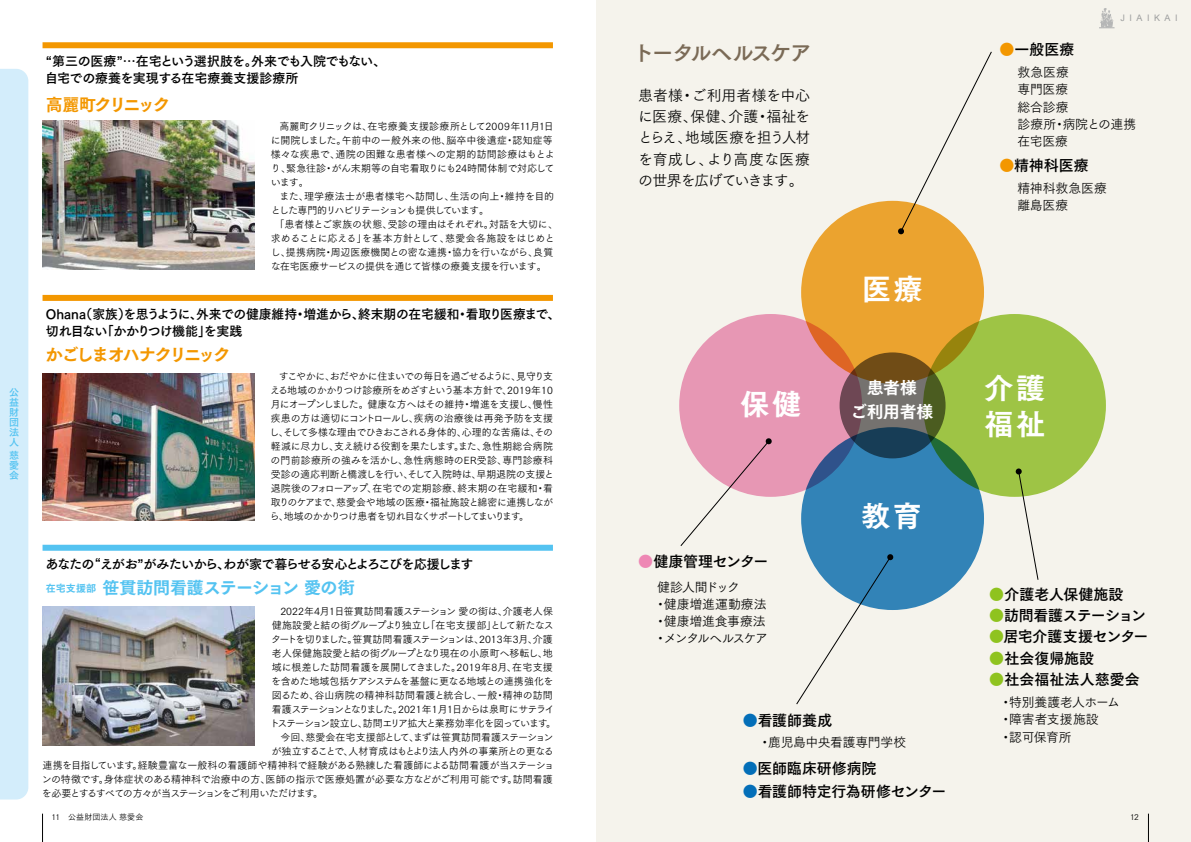
<style>
.page{position:relative;width:1191px;height:842px;background:#fff}
.page>*{position:absolute;margin:0;border:0;box-sizing:border-box;transform-origin:0 0}
.t1{font:28.9px/36.2px "Tsuku Go Pro E";letter-spacing:.095em;color:#fff}
.t2{font:21.4px "Tsuku Go Pro B";letter-spacing:-.075em;color:#7a6a56}
.t3{font:17px "Tsuku Go Pro E";letter-spacing:-.105em;color:#f39700}
.t4{font:17px "Tsuku Go Pro E";letter-spacing:-.015em;color:#54c3f1}
.t5{font:16.9px/24.1px "Tsuku Go Pro E";letter-spacing:-.025em;color:#fff;text-align:center}
.t6{font:15px "Tsuku Go Pro B";letter-spacing:-.01em;color:#000}
.t7{font:15px/21.4px "Tsuku Go Pro R";letter-spacing:-.04em;color:#000;text-align:justify}
.t8{font:15px "Tsuku Go Pro B";letter-spacing:-.055em;color:#000}
.t9{font:13px/17px "Tsuku Go Pro B";letter-spacing:-.02em;color:#000}
.t10{font:13px "Tsuku Go Pro B";letter-spacing:-.08em;color:#000}
.t11{font:12.8px/17.1px "Tsuku Go Pro R";letter-spacing:-.015em;color:#000}
.t12{font:10px/14px "Tsuku Go Pro R";letter-spacing:-.025em;color:#000}
.t13{font:10px/14px "Tsuku Go Pro R";letter-spacing:-.005em;color:#000}
.t14{font:10px "Tsuku Go Pro R";letter-spacing:.015em;color:#000}
.t15{font:10px "Tsuku Go Pro R";letter-spacing:.005em;color:#000}
.t16{font:10px "Tsuku Go Pro R";letter-spacing:-.065em;color:#000}
.t17{font:10px "Tsuku Go Pro R";letter-spacing:-.075em;color:#000}
.t18{font:10px "Tsuku Go Pro R";letter-spacing:-.095em;color:#000}
.t19{font:10px "Tsuku Go Pro R";letter-spacing:-.055em;color:#000}
.t20{font:10px "Tsuku Go Pro R";letter-spacing:-.08em;color:#000}
.t21{font:10px "Tsuku Go Pro R";letter-spacing:-.045em;color:#000}
.t22{font:10px "Tsuku Go Pro R";letter-spacing:-.1em;color:#000}
.t23{font:10px/10px "Tsuku Go Pro B";color:#54c3f1;text-align:justify}
.t24{font:10px "Tsuku Go Pro E";letter-spacing:.005em;color:#54c3f1}
.t25{font:9px "Arial";letter-spacing:.5em;color:#9fa0a0}
.t26{font:8px "Tsuku Go Pro R";letter-spacing:.005em;color:#000}
.s1{font-family:"Tsuku Go Pro R";color:#ee87b4}
.s2{font-family:"Tsuku Go Pro R";color:#036eb8}
.s3{font-family:"Tsuku Go Pro R";color:#f39700}
.s4{font-family:"Tsuku Go Pro R";color:#8fc31f}
</style>
<div class="page">
<div style="left:596px;top:0;width:595px;height:842px;background:#f5f3ec"></div>
<div style="left:0;top:69px;width:28px;height:730px;background:#d3edfb"></div>
<img style="left:43px;top:121px;width:211px;height:149px">
<div style="left:43px;top:42px;width:510px;height:6px;background:#f39700"></div>
<img style="left:43px;top:373px;width:211px;height:148px">
<div style="left:43px;top:295px;width:510px;height:6px;background:#f39700"></div>
<img style="left:43px;top:606px;width:211px;height:139px">
<div style="left:43px;top:545px;width:510px;height:6px;background:#54c3f1"></div>
<div style="left:679px;top:314px;width:183px;height:183px;background:#e797b4;border-radius:50%"></div>
<div style="left:923px;top:314px;width:183px;height:183px;background:#9ec445;border-radius:50%"></div>
<svg style="left:801px;top:201px;width:183px;height:183px;background:#e79f2d"></svg>
<svg style="left:801px;top:427px;width:183px;height:183px;background:#3180b0"></svg>
<svg style="left:839px;top:352px;width:106px;height:106px;background:#5c584b"></svg>
<svg style="left:897px;top:51px;width:95px;height:184px"></svg>
<svg style="left:1018px;top:475px;width:20px;height:105px"></svg>
<svg style="left:1015px;top:468px;width:7px;height:7px"></svg>
<svg style="left:680px;top:438px;width:92px;height:108px"></svg>
<svg style="left:796px;top:554px;width:97px;height:151px"></svg>
<svg style="left:1099px;top:8px;width:15px;height:20px"></svg>
<svg style="left:42px;top:814px;width:1px;height:28px"></svg>
<svg style="left:1148px;top:814px;width:1px;height:28px"></svg>
<p class="t23" style="left:9px;top:386px;width:11px">公益財団法人</p>
<p class="t23" style="left:9px;top:449px;width:11px">慈愛会</p>
<h3 class="t9" style="left:45px;top:51px;width:343px">“第三の医療”…在宅という選択肢を。外来でも入院でもない、自宅での療養を実現する在宅療養支援診療所</h3>
<p class="t13" style="left:271px;top:118px;width:285px;text-indent:8px">高麗町クリニックは、在宅療養支援診療所として2009年11月1日に開院しました。午前中の一般外来の他、脳卒中後遺症・認知症等様々な疾患で、通院の困難な患者様への定期的訪問診療はもとより、緊急往診・がん末期等の自宅看取りにも24時間体制で対応しています。</p>
<p class="t13" style="left:279px;top:188px;width:276px">また、理学療法士が患者様宅へ訪問し、生活の向上・維持を目的</p>
<p class="t22" style="left:271px;top:202px;width:220px">とした専門的リハビリテーションも提供しています。</p>
<p class="t13" style="left:274px;top:216px;width:285px">「患者様とご家族の状態、受診の理由はそれぞれ。対話を大切に、</p>
<p class="t13" style="left:271px;top:230px;width:285px">求めることに応える」を基本方針として、慈愛会各施設をはじめと</p>
<p class="t12" style="left:271px;top:244px;width:284px">し、提携病院・周辺医療機関との密な連携・協力を行いながら、良質</p>
<p class="t12" style="left:271px;top:258px;width:277px">な在宅医療サービスの提供を通じて皆様の療養支援を行います。</p>
<h3 class="t3" style="left:46px;top:89px;width:126px">高麗町クリニック</h3>
<h3 class="t9" style="left:46px;top:304px;width:516px">Ohana（家族）を思うように、外来での健康維持・増進から、終末期の在宅緩和・看取り医療まで、切れ目ない「かかりつけ機能」を実践</h3>
<p class="t12" style="left:269px;top:368px;width:286px;text-indent:9px">すこやかに、おだやかに住まいでの毎日を過ごせるように、見守り支える地域のかかりつけ診療所をめざすという基本方針で、2019年10月にオープンしました。健康な方へはその維持・増進を支援し、慢性疾患の方は適切にコントロールし、疾病の治療後は再発予防を支援し、そして多様な理由でひきおこされる身体的、心理的な苦痛は、その軽減に尽力し、支え続ける役割を果たします。また、急性期総合病院の門前診療所の強みを活かし、急性病態時のER受診、専門診療科受診の適応判断と橋渡しを行い、そして入院時は、早期退院の支援と退院後のフォローアップ、在宅での定期診療、終末期の在宅緩和・看取りのケアまで、慈愛会や地域の医療・福祉施設と綿密に連携しながら、地域のかかりつけ患者を切れ目なくサポートしてまいります。</p>
<h3 class="t3" style="left:46px;top:339px;width:186px">かごしまオハナクリニック</h3>
<h3 class="t10" style="left:45px;top:553px;width:429px">あなたの“えがお”がみたいから、わが家で暮らせる安心とよろこびを応援します</h3>
<h3 class="t4" style="left:102px;top:572px;width:254px">笹貫訪問看護ステーション 愛の街</h3>
<p class="t24" style="left:46px;top:579px;width:52px">在宅支援部</p>
<p class="t15" style="left:280px;top:603px;width:274px">2022年4月1日笹貫訪問看護ステーション 愛の街は、介護老人保</p>
<p class="t19" style="left:272px;top:617px;width:283px">健施設愛と結の街グループより独立し「在宅支援部」として新たなス</p>
<p class="t16" style="left:271px;top:631px;width:283px">タートを切りました。笹貫訪問看護ステーションは、2013年3月、介護</p>
<p class="t12" style="left:272px;top:645px;width:282px">老人保健施設愛と結の街グループとなり現在の小原町へ移転し、地</p>
<p class="t14" style="left:272px;top:659px;width:282px">域に根差した訪問看護を展開してきました。2019年8月、在宅支援</p>
<p class="t21" style="left:271px;top:673px;width:284px">を含めた地域包括ケアシステムを基盤に更なる地域との連携強化を</p>
<p class="t14" style="left:272px;top:687px;width:282px">図るため、谷山病院の精神科訪問看護と統合し、一般・精神の訪問</p>
<p class="t17" style="left:272px;top:701px;width:284px">看護ステーションとなりました。2021年1月1日からは泉町にサテライ</p>
<p class="t18" style="left:270px;top:715px;width:288px">トステーション設立し、訪問エリア拡大と業務効率化を図っています。</p>
<p class="t15" style="left:280px;top:729px;width:274px">今回、慈愛会在宅支援部として、まずは笹貫訪問看護ステーション</p>
<p class="t12" style="left:271px;top:743px;width:284px">が独立することで、人材育成はもとより法人内外の事業所との更なる</p>
<p class="t12" style="left:43px;top:757px;width:513px">連携を目指しています。経験豊富な一般科の看護師や精神科で経験がある熟練した看護師による訪問看護が当ステーショ</p>
<p class="t12" style="left:42px;top:771px;width:512px">ンの特徴です。身体症状のある精神科で治療中の方、医師の指示で医療処置が必要な方などがご利用可能です。訪問看護</p>
<p class="t20" style="left:42px;top:785px;width:283px">を必要とするすべての方々が当ステーションをご利用いただけます。</p>
<h2 class="t2" style="left:632px;top:34px;width:180px">トータルヘルスケア</h2>
<h3 class="t7" style="left:638px;top:83px;width:173px">患者様・ご利用者様を中心に医療、保健、介護・福祉をとらえ、地域医療を担う人材を育成し、より高度な医療の世界を広げていきます。</h3>
<h1 class="t1" style="left:740px;top:383px;width:62px">保健</h1>
<h3 class="t6" style="left:638px;top:548px;width:132px"><span class="s1">●</span>健康管理センター</h3>
<p class="t11" style="left:654px;top:577px;width:115px">健診人間ドック<br>・健康増進運動療法・健康増進食事療法・メンタルヘルスケア</p>
<h1 class="t1" style="left:862px;top:268px;width:62px">医療</h1>
<h3 class="t5" style="left:850px;top:373px;width:84px">患者様<br>ご利用者様</h3>
<h1 class="t1" style="left:861px;top:495px;width:62px">教育</h1>
<h3 class="t6" style="left:742px;top:707px;width:91px"><span class="s2">●</span>看護師養成</h3>
<h3 class="t6" style="left:742px;top:755px;width:135px"><span class="s2">●</span>医師臨床研修病院</h3>
<h3 class="t6" style="left:742px;top:778px;width:205px"><span class="s2">●</span>看護師特定行為研修センター</h3>
<p class="t11" style="left:758px;top:733px;width:149px">・鹿児島中央看護専門学校</p>
<p class="t25" style="left:1120px;top:12px;width:59px">JIAIKAI</p>
<h3 class="t6" style="left:999px;top:36px;width:77px"><span class="s3">●</span>一般医療</h3>
<p class="t11" style="left:1017px;top:63px;width:120px">救急医療<br>専門医療<br>総合診療<br>診療所・病院との連携在宅医療</p>
<h3 class="t6" style="left:999px;top:152px;width:91px"><span class="s3">●</span>精神科医療</h3>
<p class="t11" style="left:1017px;top:178px;width:91px">精神科救急医療離島医療</p>
<h1 class="t1" style="left:984px;top:366px;width:62px">介護福祉</h1>
<h3 class="t6" style="left:989px;top:581px;width:136px"><span class="s4">●</span>介護老人保健施設</h3>
<h3 class="t8" style="left:989px;top:602px;width:158px"><span class="s4">●</span>訪問看護ステーション</h3>
<h3 class="t6" style="left:989px;top:624px;width:161px"><span class="s4">●</span>居宅介護支援センター</h3>
<h3 class="t6" style="left:989px;top:645px;width:106px"><span class="s4">●</span>社会復帰施設</h3>
<h3 class="t6" style="left:989px;top:666px;width:152px"><span class="s4">●</span>社会福祉法人慈愛会</h3>
<p class="t11" style="left:999px;top:693px;width:122px">・特別養護老人ホーム・障害者支援施設<br>・認可保育所</p>
<p class="t26" style="left:52px;top:810px;width:93px">11　公益財団法人 慈愛会</p>
<p class="t26" style="left:1130px;top:810px;width:10px">12</p>
</div>
